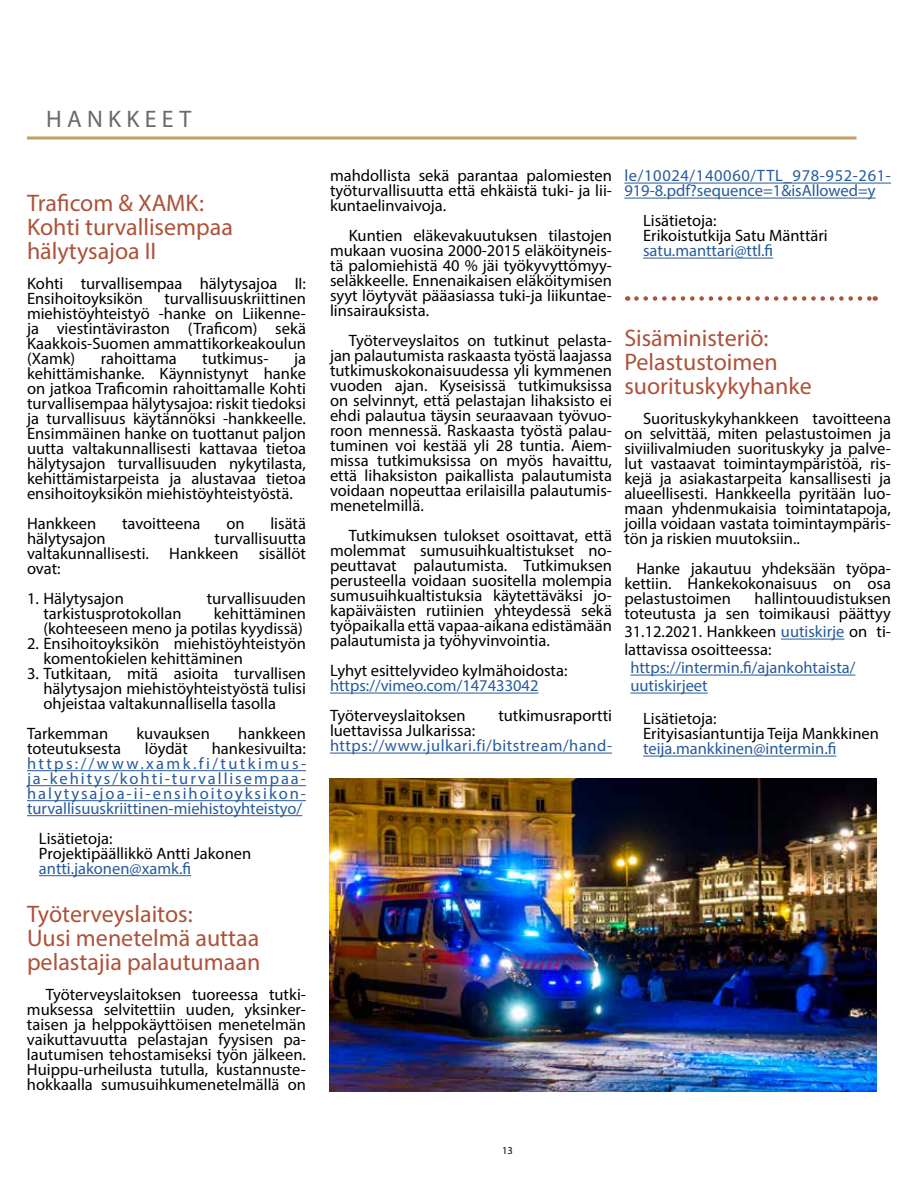
<style>
.page{position:relative;width:918px;height:1188px;background:#fff}
.page>*{position:absolute;margin:0;border:0;box-sizing:border-box;transform-origin:0 0}
.t1{font:24px/24px "Myriad Pro";color:#ad523a}
.t2{font:24px "Myriad Pro";letter-spacing:.22em;color:#6a6a6a}
.t3{font:16.5px/15px "Myriad Pro";color:#000;text-align:justify}
.t4{font:16.5px/15px "Myriad Pro";color:#275b9b}
.t5{font:16.5px "Myriad Pro";letter-spacing:.03em;color:#275b9b}
.t6{font:10.5px "Myriad Pro";color:#000}
.s1{color:#275b9b}
</style>
<div class="page">
<hr style="left:27px;top:770px;width:279px;height:1px;background:#275b9b">
<hr style="left:27px;top:785px;width:279px;height:1px;background:#275b9b">
<hr style="left:27px;top:800px;width:279px;height:1px;background:#275b9b">
<hr style="left:27px;top:815px;width:275px;height:1px;background:#275b9b">
<hr style="left:39px;top:875px;width:152px;height:1px;background:#275b9b">
<img style="left:330px;top:778px;width:547px;height:313px">
<svg style="left:27px;top:136px;width:829px;height:4px;background:#d3b68b"></svg>
<svg style="left:636px;top:296px;width:240px;height:5px"></svg>
<hr style="left:330px;top:693px;width:209px;height:1px;background:#275b9b">
<hr style="left:330px;top:753px;width:282px;height:1px;background:#275b9b">
<hr style="left:624px;top:183px;width:267px;height:1px;background:#275b9b">
<hr style="left:624px;top:198px;width:252px;height:1px;background:#275b9b">
<hr style="left:643px;top:258px;width:130px;height:1px;background:#275b9b">
<hr style="left:781px;top:639px;width:64px;height:1px;background:#275b9b">
<hr style="left:630px;top:675px;width:225px;height:1px;background:#275b9b">
<hr style="left:630px;top:693px;width:78px;height:1px;background:#275b9b">
<hr style="left:643px;top:756px;width:193px;height:1px;background:#275b9b">
<h1 class="t2" style="left:46px;top:104px;width:147px">HANKKEET</h1>
<h1 class="t1" style="left:27px;top:191px;width:207px">Traficom &amp; XAMK:<br>Kohti turvallisempaa hälytysajoa II</h1>
<p class="t3" style="left:27px;top:276px;width:280px">Kohti turvallisempaa hälytysajoa II:<br>Ensihoitoyksikön</p>
<p class="t3" style="left:27px;top:291px;width:281px;text-indent:137px">turvallisuuskriittinen miehistöyhteistyö -hanke on Liikenne&shy;ja viestintäviraston (Traficom) sekä Kaakkois-Suomen ammattikorkeakoulun (Xamk)</p>
<p class="t3" style="left:101px;top:351px;width:77px">rahoittama</p>
<p class="t3" style="left:202px;top:351px;width:68px">tutkimus-</p>
<p class="t3" style="left:27px;top:351px;width:281px;text-indent:267px">ja kehittämishanke. Käynnistynyt hanke on jatkoa Traficomin rahoittamalle Kohti turvallisempaa hälytysajoa: riskit tiedoksi ja turvallisuus käytännöksi -hankkeelle.<br>Ensimmäinen hanke on tuottanut paljon uutta valtakunnallisesti kattavaa tietoa hälytysajon turvallisuuden nykytilasta, kehittämistarpeista ja alustavaa tietoa ensihoitoyksikön miehistöyhteistyöstä.</p>
<p class="t3" style="left:27px;top:516px;width:71px">Hankkeen</p>
<p class="t3" style="left:122px;top:516px;width:80px">tavoitteena</p>
<p class="t3" style="left:226px;top:516px;width:20px">on</p>
<p class="t3" style="left:270px;top:516px;width:37px">lisätä</p>
<p class="t3" style="left:27px;top:531px;width:80px">hälytysajon</p>
<p class="t3" style="left:27px;top:531px;width:281px;text-indent:188px">turvallisuutta valtakunnallisesti. Hankkeen sisällöt ovat:</p>
<p class="t3" style="left:27px;top:591px;width:98px">1. Hälytysajon</p>
<p class="t3" style="left:207px;top:591px;width:101px">turvallisuuden</p>
<p class="t3" style="left:44px;top:606px;width:140px">tarkistusprotokollan</p>
<p class="t3" style="left:44px;top:606px;width:264px;text-align:right">kehittäminen<br>(kohteeseen meno ja potilas kyydissä)</p>
<p class="t3" style="left:44px;top:636px;width:264px;text-indent:-16px">2. Ensihoitoyksikön miehistöyhteistyön komentokielen kehittäminen</p>
<p class="t3" style="left:44px;top:666px;width:264px;text-indent:-16px">3. Tutkitaan, mitä asioita turvallisen hälytysajon miehistöyhteistyöstä tulisi ohjeistaa valtakunnallisella tasolla</p>
<p class="t3" style="left:27px;top:726px;width:83px">Tarkemman</p>
<p class="t3" style="left:136px;top:726px;width:75px">kuvauksen</p>
<p class="t3" style="left:238px;top:726px;width:69px">hankkeen</p>
<p class="t3" style="left:27px;top:741px;width:96px">toteutuksesta</p>
<p class="t3" style="left:145px;top:741px;width:45px">löydät</p>
<p class="t3" style="left:212px;top:741px;width:96px">hankesivuilta:</p>
<p class="t4" style="left:27px;top:756px;width:281px;text-align:justify">https://www.xamk.fi/tutkimus&shy;ja-kehitys/kohti-turvallisempaa&shy;halytysajoa-ii-ensihoitoyksikon&shy;turvallisuuskriittinen-miehistoyhteistyo/</p>
<p class="t3" style="left:39px;top:831px;width:214px">Lisätietoja:<br>Projektipäällikkö Antti Jakonen</p>
<p class="t4" style="left:39px;top:861px;width:154px">antti.jakonen@xamk.fi</p>
<h1 class="t1" style="left:27px;top:902px;width:235px">Työterveyslaitos:<br>Uusi menetelmä auttaa pelastajia palautumaan</h1>
<p class="t3" style="left:27px;top:987px;width:281px;text-indent:19px">Työterveyslaitoksen tuoreessa tutki&shy;muksessa selvitettiin uuden, yksinker&shy;taisen ja helppokäyttöisen menetelmän vaikuttavuutta pelastajan fyysisen pa&shy;lautumisen tehostamiseksi työn jälkeen.<br>Huippu-urheilusta tutulla, kustannuste&shy;hokkaalla sumusuihkumenetelmällä on</p>
<p class="t3" style="left:330px;top:168px;width:283px">mahdollista sekä parantaa palomiesten työturvallisuutta että ehkäistä tuki- ja lii&shy;kuntaelinvaivoja.</p>
<p class="t3" style="left:330px;top:228px;width:284px;text-indent:19px">Kuntien eläkevakuutuksen tilastojen mukaan vuosina 2000-2015 eläköityneis&shy;tä palomiehistä 40 % jäi työkyvyttömyy&shy;seläkkeelle. Ennenaikaisen eläköitymisen syyt löytyvät pääasiassa tuki-ja liikuntae&shy;linsairauksista.</p>
<p class="t3" style="left:330px;top:333px;width:284px;text-indent:19px">Työterveyslaitos on tutkinut pelasta&shy;jan palautumista raskaasta työstä laajassa tutkimuskokonaisuudessa yli kymmenen vuoden ajan. Kyseisissä tutkimuksissa on selvinnyt, että pelastajan lihaksisto ei ehdi palautua täysin seuraavaan työvuo&shy;roon mennessä. Raskaasta työstä palau&shy;tuminen voi kestää yli 28 tuntia. Aiem&shy;missa tutkimuksissa on myös havaittu, että lihaksiston paikallista palautumista voidaan nopeuttaa erilaisilla palautumis&shy;menetelmillä.</p>
<p class="t3" style="left:330px;top:528px;width:284px;text-indent:19px">Tutkimuksen tulokset osoittavat, että molemmat sumusuihkualtistukset no&shy;peuttavat palautumista. Tutkimuksen perusteella voidaan suositella molempia sumusuihkualtistuksia käytettäväksi jo&shy;kapäiväisten rutiinien yhteydessä sekä työpaikalla että vapaa-aikana edistämään palautumista ja työhyvinvointia.</p>
<p class="t3" style="left:330px;top:663px;width:239px">Lyhyt esittelyvideo kylmähoidosta:</p>
<p class="t4" style="left:330px;top:678px;width:210px">https://vimeo.com/147433042</p>
<p class="t3" style="left:330px;top:708px;width:137px">Työterveyslaitoksen</p>
<p class="t3" style="left:498px;top:708px;width:115px">tutkimusraportti</p>
<p class="t3" style="left:330px;top:723px;width:147px">luettavissa Julkarissa:</p>
<p class="t5" style="left:330px;top:736px;width:284px">https://www.julkari.fi/bitstream/hand-</p>
<p class="t4" style="left:624px;top:168px;width:268px">le/10024/140060/TTL_978-952-261-<br>919-8.pdf?sequence=1&amp;isAllowed=y</p>
<p class="t3" style="left:643px;top:213px;width:186px">Lisätietoja:<br>Erikoistutkija Satu Mänttäri</p>
<p class="t4" style="left:643px;top:243px;width:132px">satu.manttari@ttl.fi</p>
<h1 class="t1" style="left:624px;top:326px;width:189px">Sisäministeriö:<br>Pelastustoimen suorituskykyhanke</h1>
<p class="t3" style="left:624px;top:411px;width:268px;text-indent:19px">Suorituskykyhankkeen tavoitteena on selvittää, miten pelastustoimen ja siviilivalmiuden suorituskyky ja palve&shy;lut vastaavat toimintaympäristöä, ris&shy;kejä ja asiakastarpeita kansallisesti ja alueellisesti. Hankkeella pyritään luo&shy;maan yhdenmukaisia toimintatapoja, joilla voidaan vastata toimintaympäris&shy;tön ja riskien muutoksiin..</p>
<p class="t3" style="left:624px;top:561px;width:268px;text-indent:12px">Hanke jakautuu yhdeksään työpa&shy;kettiin. Hankekokonaisuus on osa pelastustoimen</p>
<p class="t3" style="left:624px;top:591px;width:268px;text-align:right">hallintouudistuksen<br>toteutusta ja sen toimikausi päättyy</p>
<p class="t3" style="left:624px;top:623px;width:268px;line-height:18px">31.12.2021. Hankkeen <span class="s1">uutiskirje</span> on ti&shy;lattavissa osoitteessa:</p>
<p class="t4" style="left:630px;top:659px;width:227px;line-height:18px">https://intermin.fi/ajankohtaista/ uutiskirjeet</p>
<p class="t3" style="left:643px;top:711px;width:237px">Lisätietoja:<br>Erityisasiantuntija Teija Mankkinen</p>
<p class="t4" style="left:643px;top:741px;width:195px">teija.mankkinen@intermin.fi</p>
<p class="t6" style="left:502px;top:1144px;width:12px">13</p>
</div>
